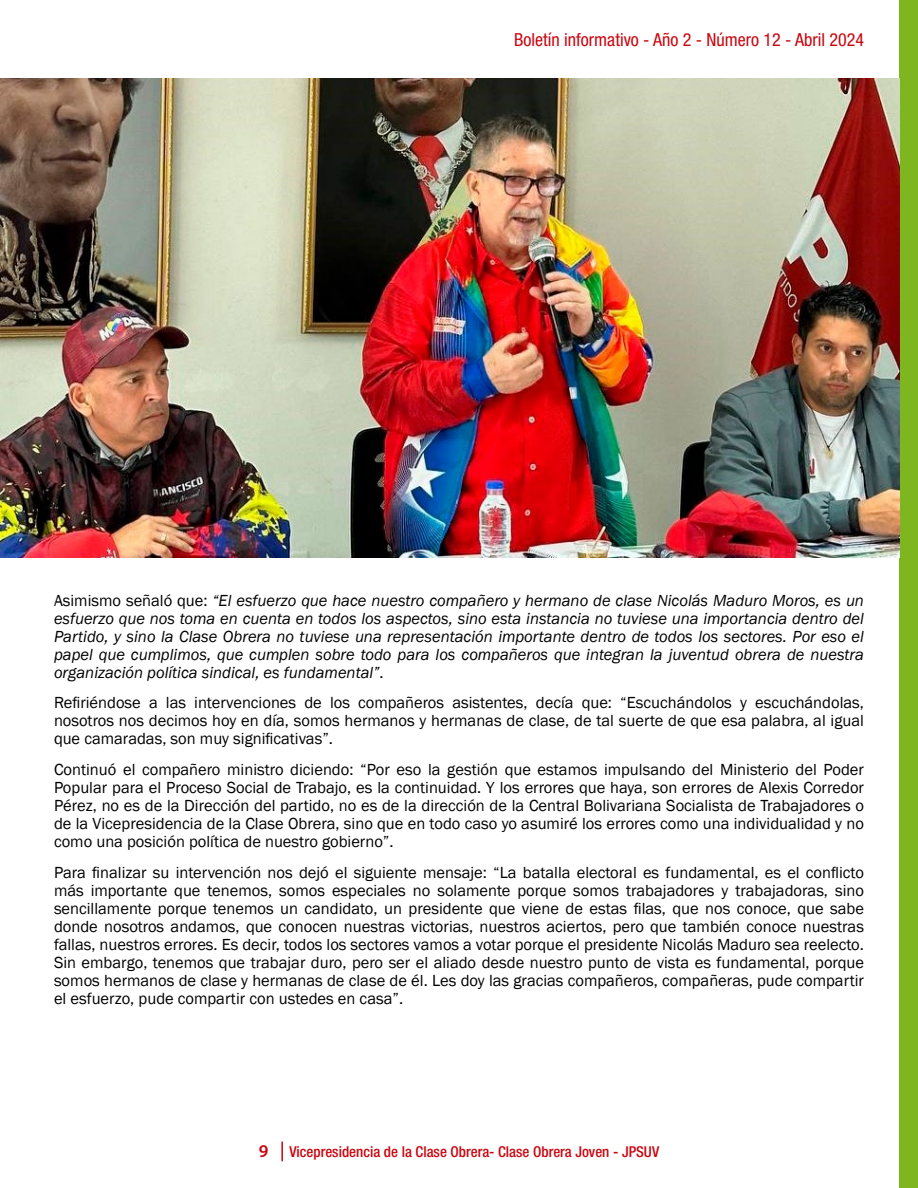
<style>
.page{position:relative;width:918px;height:1188px;background:#fff}
.page>*{position:absolute;margin:0;border:0;box-sizing:border-box;transform-origin:0 0}
.t1{font:condensed 18px "Helvetica Neue LT Std";color:#cb0610}
.t2{font:16.5px/18px "Franklin Gothic";color:#000;text-align:justify}
.t3{font:italic 16.5px/18px "Franklin Gothic";color:#000;text-align:justify}
.t4{font:500 condensed 15px "Helvetica Neue";color:#cb0610}
.s1{font-style:normal}
.s2{font-family:"Myriad Pro";font-weight:600;font-stretch:normal;font-size:18px}
</style>
<div class="page">
<svg style="left:281px;top:1142px;width:2px;height:19px"></svg>
<div style="left:899px;top:0;width:19px;height:1188px;background:#7eb61f"></div>
<img style="left:0;top:79px;width:899px;height:479px">
<p class="t1" style="left:514px;top:29px;width:351px">Boletín informativo - Año 2 - Número 12 - Abril 2024</p>
<p class="t3" style="left:54px;top:591px;width:811px"><span class="s1">Asimismo señaló que:</span> “El esfuerzo que hace nuestro compañero y hermano de clase Nicolás Maduro Moros, es un esfuerzo que nos toma en cuenta en todos los aspectos, sino esta instancia no tuviese una importancia dentro del Partido, y sino la Clase Obrera no tuviese una representación importante dentro de todos los sectores. Por eso el papel que cumplimos, que cumplen sobre todo para los compañeros que integran la juventud obrera de nuestra organización política sindical, es fundamental”<span class="s1">.</span></p>
<p class="t2" style="left:54px;top:694px;width:812px">Refiriéndose a las intervenciones de los compañeros asistentes, decía que: “Escuchándolos y escuchándolas, nosotros nos decimos hoy en día, somos hermanos y hermanas de clase, de tal suerte de que esa palabra, al igual que camaradas, son muy significativas”.</p>
<p class="t2" style="left:54px;top:761px;width:812px">Continuó el compañero ministro diciendo: “Por eso la gestión que estamos impulsando del Ministerio del Poder Popular para el Proceso Social de Trabajo, es la continuidad. Y los errores que haya, son errores de Alexis Corredor Pérez, no es de la Dirección del partido, no es de la dirección de la Central Bolivariana Socialista de Trabajadores o de la Vicepresidencia de la Clase Obrera, sino que en todo caso yo asumiré los errores como una individualidad y no como una posición política de nuestro gobierno”.</p>
<p class="t2" style="left:54px;top:864px;width:812px">Para finalizar su intervención nos dejó el siguiente mensaje: “La batalla electoral es fundamental, es el conflicto más importante que tenemos, somos especiales no solamente porque somos trabajadores y trabajadoras, sino sencillamente porque tenemos un candidato, un presidente que viene de estas filas, que nos conoce, que sabe donde nosotros andamos, que conocen nuestras victorias, nuestros aciertos, pero que también conoce nuestras fallas, nuestros errores. Es decir, todos los sectores vamos a votar porque el presidente Nicolás Maduro sea reelecto.<br>Sin embargo, tenemos que trabajar duro, pero ser el aliado desde nuestro punto de vista es fundamental, porque somos hermanos de clase y hermanas de clase de él. Les doy las gracias compañeros, compañeras, pude compartir el esfuerzo, pude compartir con ustedes en casa”.</p>
<p class="t4" style="left:259px;top:1143px;width:402px"><span class="s2">9</span> Vicepresidencia de la Clase Obrera- Clase Obrera Joven - JPSUV</p>
</div>
